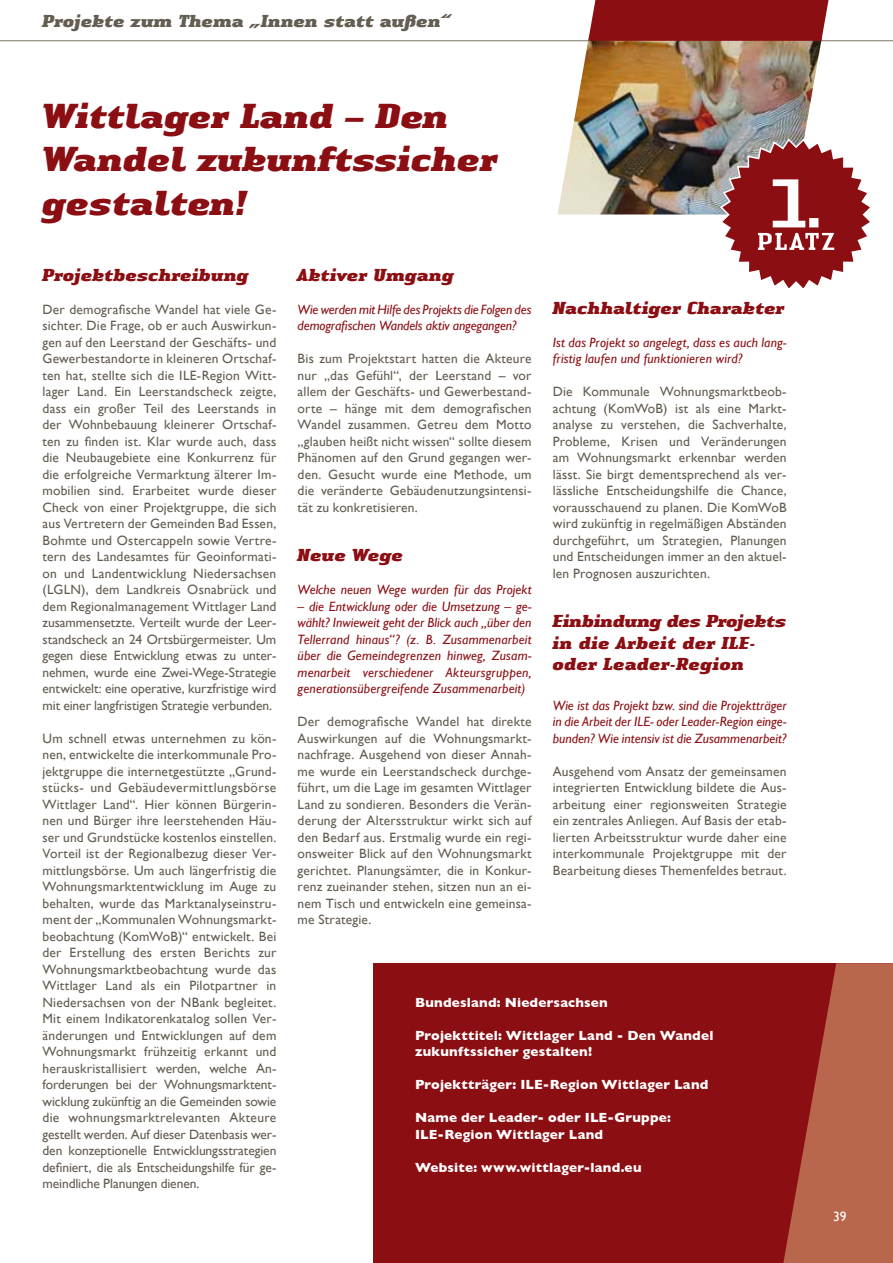
<style>
.page{position:relative;width:893px;height:1263px;background:#fff}
.page>*{position:absolute;margin:0;border:0;box-sizing:border-box;transform-origin:0 0}
.t1{font:italic 900 36px/43.2px "Authentic Serif Com";color:#8b0e13}
.t2{font:italic 900 18px/21.6px "Authentic Serif Com";color:#8b0e13}
.t3{font:italic 900 18px "Authentic Serif Com";color:#645d51}
.t4{font:13.5px/16.5px "Gill Sans";letter-spacing:.01em;color:#645d51;text-align:justify}
.t5{font:italic 13.5px/16.5px "Gill Sans";letter-spacing:.005em;color:#8b0e13}
.t6{font:700 13.5px/16.5px "Gill Sans";letter-spacing:.015em;color:#fff}
.t7{font:13.5px "Gill Sans";color:#fff}
</style>
<div class="page">
<hr style="left:0;top:40px;width:893px;height:1px;background:#7b7264">
<img style="left:558px;top:40px;width:264px;height:174px">
<div style="left:588px;top:0;width:240px;height:41px;background:#8b0e13"></div>
<div style="left:373px;top:963px;width:520px;height:300px;background:#8b0e13"></div>
<svg style="left:783px;top:963px;width:110px;height:300px"></svg>
<svg style="left:719px;top:137px;width:151px;height:151px"></svg>
<h2 class="t3" style="left:43px;top:9px;width:410px">Projekte zum Thema „Innen statt außen“</h2>
<h1 class="t1" style="left:43px;top:94px;width:457px">Wittlager Land – Den<br>Wandel zukunftssicher gestalten!</h1>
<h2 class="t2" style="left:43px;top:263px;width:208px">Projektbeschreibung</h2>
<p class="t4" style="left:43px;top:301px;width:235px">Der demografische Wandel hat viele Ge&shy;sichter. Die Frage, ob er auch Auswirkun&shy;gen auf den Leerstand der Geschäfts- und Gewerbestandorte in kleineren Ortschaf&shy;ten hat, stellte sich die ILE-Region Witt&shy;lager Land. Ein Leerstandscheck zeigte, dass ein großer Teil des Leerstands in der Wohnbebauung kleinerer Ortschaf&shy;ten zu finden ist. Klar wurde auch, dass die Neubaugebiete eine Konkurrenz für die erfolgreiche Vermarktung älterer Im&shy;mobilien sind. Erarbeitet wurde dieser Check von einer Projektgruppe, die sich aus Vertretern der Gemeinden Bad Essen, Bohmte und Ostercappeln sowie Vertre&shy;tern des Landesamtes für Geoinformati&shy;on und Landentwicklung Niedersachsen (LGLN), dem Landkreis Osnabrück und dem Regionalmanagement Wittlager Land zusammensetzte. Verteilt wurde der Leer&shy;standscheck an 24 Ortsbürgermeister. Um gegen diese Entwicklung etwas zu unter&shy;nehmen, wurde eine Zwei-Wege-Strategie entwickelt: eine operative, kurzfristige wird mit einer langfristigen Strategie verbunden.</p>
<p class="t4" style="left:43px;top:730px;width:235px">Um schnell etwas unternehmen zu kön&shy;nen, entwickelte die interkommunale Pro&shy;jektgruppe die internetgestützte „Grund&shy;stücks- und Gebäudevermittlungsbörse Wittlager Land“. Hier können Bürgerin&shy;nen und Bürger ihre leerstehenden Häu&shy;ser und Grundstücke kostenlos einstellen.<br>Vorteil ist der Regionalbezug dieser Ver&shy;mittlungsbörse. Um auch längerfristig die Wohnungsmarktentwicklung im Auge zu behalten, wurde das Marktanalyseinstru&shy;ment der „Kommunalen Wohnungsmarkt&shy;beobachtung (KomWoB)“ entwickelt. Bei der Erstellung des ersten Berichts zur Wohnungsmarktbeobachtung wurde das Wittlager Land als ein Pilotpartner in Niedersachsen von der NBank begleitet.<br>Mit einem Indikatorenkatalog sollen Ver&shy;änderungen und Entwicklungen auf dem Wohnungsmarkt frühzeitig erkannt und herauskristallisiert werden, welche An&shy;forderungen bei der Wohnungsmarktent&shy;wicklung zukünftig an die Gemeinden sowie die wohnungsmarktrelevanten Akteure gestellt werden. Auf dieser Datenbasis wer&shy;den konzeptionelle Entwicklungsstrategien definiert, die als Entscheidungshilfe für ge&shy;meindliche Planungen dienen.</p>
<h2 class="t2" style="left:298px;top:263px;width:158px">Aktiver Umgang</h2>
<p class="t5" style="left:298px;top:301px;width:235px">Wie werden mit Hilfe des Projekts die Folgen des demografischen Wandels aktiv angegangen?</p>
<p class="t4" style="left:298px;top:350px;width:235px">Bis zum Projektstart hatten die Akteure nur „das Gefühl“, der Leerstand – vor allem der Geschäfts- und Gewerbestand&shy;orte – hänge mit dem demografischen Wandel zusammen. Getreu dem Motto „glauben heißt nicht wissen“ sollte diesem Phänomen auf den Grund gegangen wer&shy;den. Gesucht wurde eine Methode, um die veränderte Gebäudenutzungsintensi&shy;tät zu konkretisieren.</p>
<h2 class="t2" style="left:298px;top:544px;width:107px">Neue Wege</h2>
<p class="t5" style="left:298px;top:581px;width:235px">Welche neuen Wege wurden für das Projekt</p>
<p class="t5" style="left:298px;top:598px;width:235px;text-align:justify">– die Entwicklung oder die Umsetzung – ge&shy;wählt? Inwieweit geht der Blick auch „über den Tellerrand hinaus“? (z. B. Zusammenarbeit über die Gemeindegrenzen hinweg, Zusam&shy;menarbeit verschiedener Akteursgruppen, generationsübergreifende Zusammenarbeit)</p>
<p class="t4" style="left:298px;top:713px;width:235px">Der demografische Wandel hat direkte Auswirkungen auf die Wohnungsmarkt&shy;nachfrage. Ausgehend von dieser Annah&shy;me wurde ein Leerstandscheck durchge&shy;führt, um die Lage im gesamten Wittlager Land zu sondieren. Besonders die Verän&shy;derung der Altersstruktur wirkt sich auf den Bedarf aus. Erstmalig wurde ein regi&shy;onsweiter Blick auf den Wohnungsmarkt gerichtet. Planungsämter, die in Konkur&shy;renz zueinander stehen, sitzen nun an ei&shy;nem Tisch und entwickeln eine gemeinsa&shy;me Strategie.</p>
<h2 class="t2" style="left:553px;top:296px;width:233px">Nachhaltiger Charakter</h2>
<p class="t5" style="left:553px;top:334px;width:235px">Ist das Projekt so angelegt, dass es auch lang&shy;fristig laufen und funktionieren wird?</p>
<p class="t4" style="left:553px;top:383px;width:235px">Die Kommunale Wohnungsmarktbeob&shy;achtung (KomWoB) ist als eine Markt&shy;analyse zu verstehen, die Sachverhalte, Probleme, Krisen und Veränderungen am Wohnungsmarkt erkennbar werden lässt. Sie birgt dementsprechend als ver&shy;lässliche Entscheidungshilfe die Chance, vorausschauend zu planen. Die KomWoB wird zukünftig in regelmäßigen Abständen durchgeführt, um Strategien, Planungen und Entscheidungen immer an den aktuel&shy;len Prognosen auszurichten.</p>
<h2 class="t2" style="left:553px;top:610px;width:235px">Einbindung des Projekts in die Arbeit der ILE&shy;oder Leader-Region</h2>
<p class="t5" style="left:553px;top:697px;width:235px;text-align:justify">Wie ist das Projekt bzw. sind die Projektträger in die Arbeit der ILE- oder Leader-Region einge&shy;bunden? Wie intensiv ist die Zusammenarbeit?</p>
<p class="t4" style="left:553px;top:763px;width:235px">Ausgehend vom Ansatz der gemeinsamen integrierten Entwicklung bildete die Aus&shy;arbeitung einer regionsweiten Strategie ein zentrales Anliegen. Auf Basis der etab&shy;lierten Arbeitsstruktur wurde daher eine interkommunale Projektgruppe mit der Bearbeitung dieses Themenfeldes betraut.</p>
<p class="t6" style="left:415px;top:994px;width:194px">Bundesland: Niedersachsen</p>
<p class="t6" style="left:415px;top:1027px;width:300px">Projekttitel: Wittlager Land - Den Wandel zukunftssicher gestalten!</p>
<p class="t6" style="left:415px;top:1076px;width:295px">Projektträger: ILE-Region Wittlager Land</p>
<p class="t6" style="left:415px;top:1109px;width:257px">Name der Leader- oder ILE-Gruppe:<br>ILE-Region Wittlager Land</p>
<p class="t6" style="left:415px;top:1159px;width:228px">Website: www.wittlager-land.eu</p>
<p class="t7" style="left:833px;top:1209px;width:15px">39</p>
</div>
